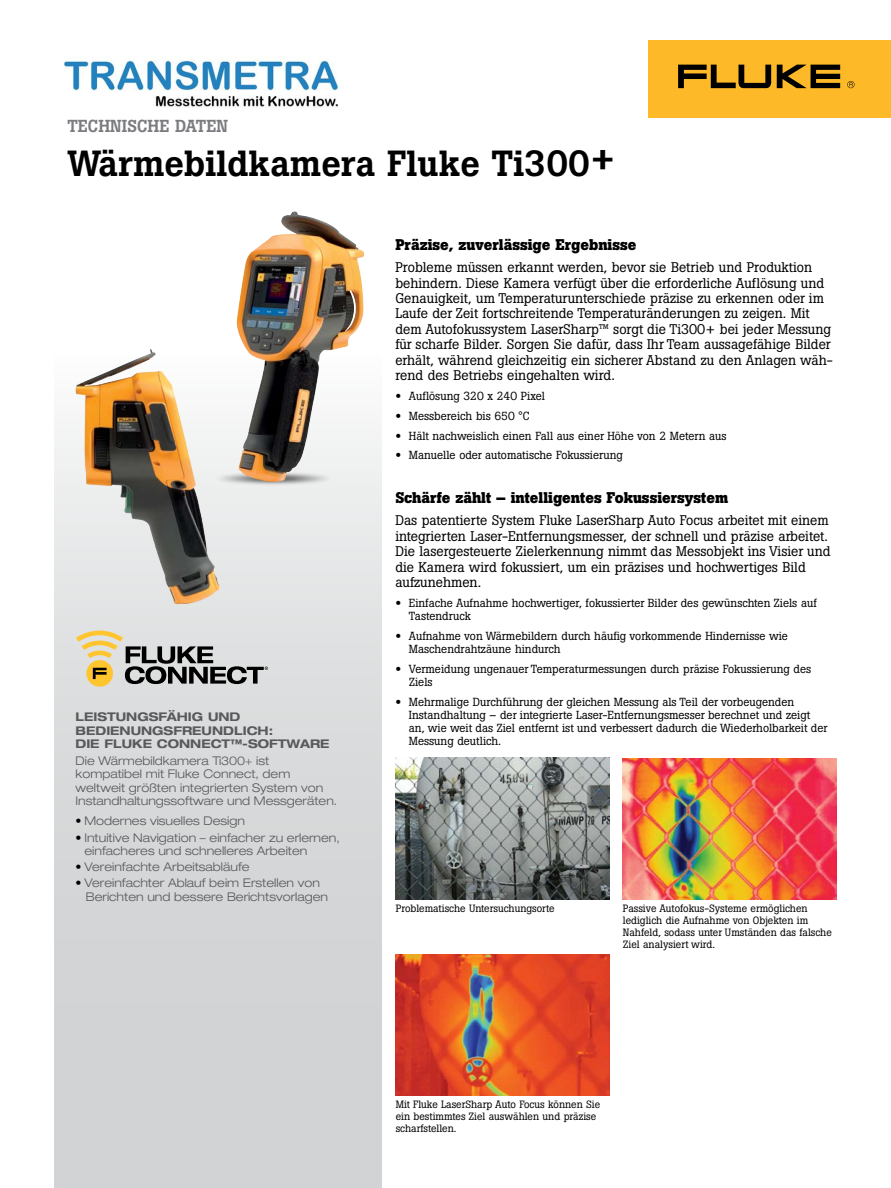
<style>
.page{position:relative;width:891px;height:1188px;background:#fff}
.page>*{position:absolute;margin:0;border:0;box-sizing:border-box;transform-origin:0 0}
.t1{font:500 36px "Boton Pro";color:#000}
.t2{font:500 17.25px "Boton Pro";color:#7b7c7f}
.t3{font:700 15.3px "Boton Pro";color:#000}
.t4{font:13.8px/15.3px "Boton Pro";color:#000}
.t5{font:300 expanded 12px/13.5px "Helvetica Neue LT Pro";color:#58595b}
.t6{font:700 expanded 12px/13.5px "Helvetica Neue LT Pro";color:#58595b}
.t7{font:11.7px/13px "Boton Pro";color:#000}
.t8{font:10.5px/12px "Boton Pro";color:#000}
.s1{font-weight:100;color:#000}
.s2{font-family:"Helvetica Neue LT Pro";font-weight:700}
</style>
<div class="page">
<div style="left:54px;top:354px;width:328px;height:834px;background:linear-gradient(to bottom,#f0f1f1,#c9cccd)"></div>
<div style="left:648px;top:40px;width:243px;height:78px;background:#fdb927"></div>
<svg style="left:777px;top:65px;width:63px;height:23px"></svg>
<svg style="left:678px;top:65px;width:93px;height:23px"></svg>
<svg style="left:847px;top:81px;width:8px;height:7px"></svg>
<img style="left:220px;top:471px;width:113px;height:16px">
<img style="left:236px;top:212px;width:76px;height:270px">
<img style="left:75px;top:349px;width:145px;height:255px">
<img style="left:395px;top:758px;width:214px;height:142px">
<img style="left:623px;top:759px;width:214px;height:141px">
<img style="left:395px;top:954px;width:214px;height:141px">
<svg style="left:86px;top:660px;width:27px;height:27px"></svg>
<svg style="left:76px;top:631px;width:192px;height:53px"></svg>
<img style="left:64px;top:58px;width:275px;height:50px">
<p class="t2" style="left:68px;top:115px;width:162px">TECHNISCHE DATEN</p>
<h1 class="t1" style="left:68px;top:140px;width:550px">Wärmebildkamera Fluke Ti300+</h1>
<p class="t6" style="left:75px;top:710px;width:256px">LEISTUNGSFÄHIG UND<br>BEDIENUNGSFREUNDLICH:<br>DIE FLUKE CONNECT™-SOFTWARE</p>
<p class="t5" style="left:75px;top:753px;width:263px">Die Wärmebildkamera Ti300+ ist kompatibel mit Fluke Connect, dem weltweit größten integrierten System von Instandhaltungssoftware und Messgeräten.</p>
<p class="t5" style="left:75px;top:814px;width:171px"><span class="s1">•</span> Modernes visuelles Design</p>
<p class="t5" style="left:84px;top:830px;width:257px;text-indent:-9px"><span class="s1">•</span> Intuitive Navigation – einfacher zu erlernen, einfacheres und schnelleres Arbeiten</p>
<p class="t5" style="left:75px;top:860px;width:176px"><span class="s1">•</span> Vereinfachte Arbeitsabläufe</p>
<p class="t5" style="left:86px;top:876px;width:244px;text-indent:-10px"><span class="s1">•</span> Vereinfachter Ablauf beim Erstellen von<br>Berichten und bessere Berichtsvorlagen</p>
<p class="t3" style="left:395px;top:235px;width:243px">Präzise, zuverlässige Ergebnisse</p>
<p class="t4" style="left:395px;top:260px;width:439px">Probleme müssen erkannt werden, bevor sie Betrieb und Produktion behindern. Diese Kamera verfügt über die erforderliche Auflösung und Genauigkeit, um Temperaturunterschiede präzise zu erkennen oder im Laufe der Zeit fortschreitende Temperaturänderungen zu zeigen. Mit dem Autofokussystem LaserSharp™ sorgt die Ti300+ bei jeder Messung für scharfe Bilder. Sorgen Sie dafür, dass Ihr Team aussagefähige Bilder erhält, während gleichzeitig ein sicherer Abstand zu den Anlagen wäh&shy;rend des Betriebs eingehalten wird.</p>
<p class="t7" style="left:395px;top:389px;width:151px"><span class="s2">•</span> Auflösung 320 x 240 Pixel</p>
<p class="t7" style="left:395px;top:409px;width:136px"><span class="s2">•</span> Messbereich bis 650 °C</p>
<p class="t7" style="left:395px;top:429px;width:333px"><span class="s2">•</span> Hält nachweislich einen Fall aus einer Höhe von 2 Metern aus</p>
<p class="t7" style="left:395px;top:449px;width:229px"><span class="s2">•</span> Manuelle oder automatische Fokussierung</p>
<p class="t3" style="left:395px;top:488px;width:334px">Schärfe zählt – intelligentes Fokussiersystem</p>
<p class="t4" style="left:395px;top:513px;width:437px">Das patentierte System Fluke LaserSharp Auto Focus arbeitet mit einem integrierten Laser-Entfernungsmesser, der schnell und präzise arbeitet.<br>Die lasergesteuerte Zielerkennung nimmt das Messobjekt ins Visier und die Kamera wird fokussiert, um ein präzises und hochwertiges Bild aufzunehmen.</p>
<p class="t7" style="left:409px;top:596px;width:410px;text-indent:-13px"><span class="s2">•</span> Einfache Aufnahme hochwertiger, fokussierter Bilder des gewünschten Ziels auf<br>Tastendruck</p>
<p class="t7" style="left:409px;top:629px;width:381px;text-indent:-13px"><span class="s2">•</span> Aufnahme von Wärmebildern durch häufig vorkommende Hindernisse wie<br>Maschendrahtzäune hindurch</p>
<p class="t7" style="left:409px;top:662px;width:404px;text-indent:-13px"><span class="s2">•</span> Vermeidung ungenauer Temperaturmessungen durch präzise Fokussierung des<br>Ziels</p>
<p class="t7" style="left:409px;top:695px;width:420px;text-indent:-13px"><span class="s2">•</span> Mehrmalige Durchführung der gleichen Messung als Teil der vorbeugenden Instandhaltung – der integrierte Laser-Entfernungsmesser berechnet und zeigt an, wie weit das Ziel entfernt ist und verbessert dadurch die Wiederholbarkeit der Messung deutlich.</p>
<p class="t8" style="left:396px;top:902px;width:160px">Problematische Untersuchungsorte</p>
<p class="t8" style="left:623px;top:902px;width:210px">Passive Autofokus-Systeme ermöglichen lediglich die Aufnahme von Objekten im Nahfeld, sodass unter Umständen das falsche Ziel analysiert wird.</p>
<p class="t8" style="left:396px;top:1098px;width:206px">Mit Fluke LaserSharp Auto Focus können Sie ein bestimmtes Ziel auswählen und präzise scharfstellen.</p>
</div>
